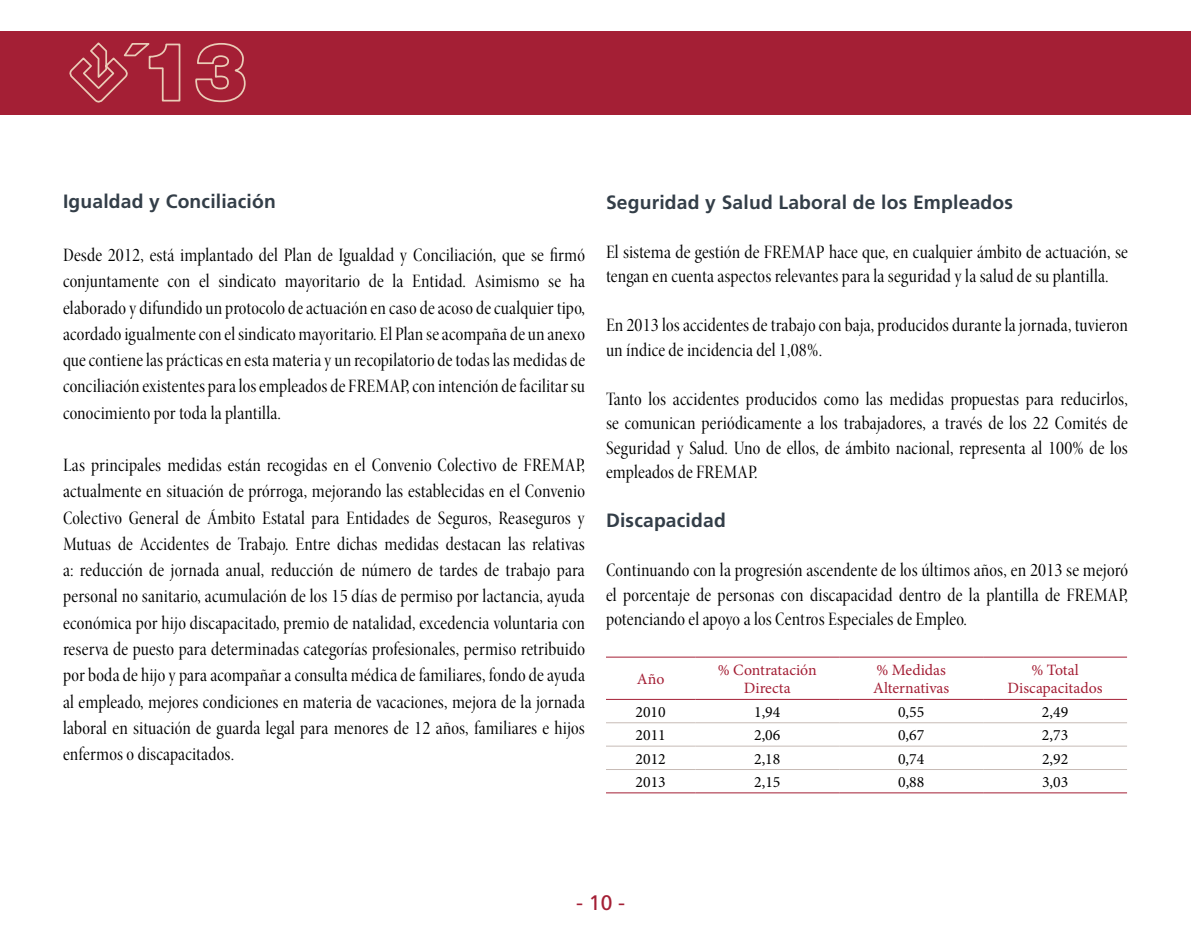
<style>
.page{position:relative;width:1191px;height:943px;background:#fff}
.page>*{position:absolute;margin:0;border:0;box-sizing:border-box;transform-origin:0 0}
.t1{font:21px "Frutiger";color:#a41f35}
.t2{font:19.25px/26.2px "Minion Pro Cn Disp";letter-spacing:.01em;color:#000;text-align:justify}
.t3{font:700 19.25px "Frutiger";letter-spacing:.01em;color:#333e48}
.t4{font:15.75px "Minion Pro";color:#000}
.t5{font:15.75px/18.9px "Minion Pro";color:#a41f35;text-align:center}
</style>
<div class="page">
<div style="left:0;top:31px;width:1191px;height:83px;background:#a41f35"></div>
<svg style="left:69px;top:42px;width:112px;height:61px"></svg>
<svg style="left:195px;top:43px;width:51px;height:60px"></svg>
<hr style="left:606px;top:656px;width:89px;height:1px;background:#a41f35">
<hr style="left:695px;top:656px;width:144px;height:1px;background:#a41f35">
<hr style="left:839px;top:656px;width:144px;height:1px;background:#a41f35">
<hr style="left:983px;top:656px;width:144px;height:1px;background:#a41f35">
<hr style="left:606px;top:699px;width:89px;height:1px;background:#a41f35">
<hr style="left:695px;top:699px;width:144px;height:1px;background:#a41f35">
<hr style="left:839px;top:699px;width:144px;height:1px;background:#a41f35">
<hr style="left:983px;top:699px;width:144px;height:1px;background:#a41f35">
<hr style="left:606px;top:792px;width:89px;height:1px;background:#a41f35">
<hr style="left:695px;top:792px;width:144px;height:1px;background:#a41f35">
<hr style="left:839px;top:792px;width:144px;height:1px;background:#a41f35">
<hr style="left:983px;top:792px;width:144px;height:1px;background:#a41f35">
<hr style="left:606px;top:722px;width:89px;height:1px;background:#c7bbb6">
<hr style="left:695px;top:722px;width:144px;height:1px;background:#c7bbb6">
<hr style="left:839px;top:722px;width:144px;height:1px;background:#c7bbb6">
<hr style="left:983px;top:722px;width:144px;height:1px;background:#c7bbb6">
<hr style="left:606px;top:745px;width:89px;height:1px;background:#c7bbb6">
<hr style="left:695px;top:745px;width:144px;height:1px;background:#c7bbb6">
<hr style="left:839px;top:745px;width:144px;height:1px;background:#c7bbb6">
<hr style="left:983px;top:745px;width:144px;height:1px;background:#c7bbb6">
<hr style="left:606px;top:769px;width:89px;height:1px;background:#c7bbb6">
<hr style="left:695px;top:769px;width:144px;height:1px;background:#c7bbb6">
<hr style="left:839px;top:769px;width:144px;height:1px;background:#c7bbb6">
<hr style="left:983px;top:769px;width:144px;height:1px;background:#c7bbb6">
<p class="t3" style="left:63px;top:190px;width:214px">Igualdad y Conciliación</p>
<p class="t2" style="left:63px;top:242px;width:523px">Desde 2012, está implantado del Plan de Igualdad y Conciliación, que se firmó conjuntamente con el sindicato mayoritario de la Entidad. Asimismo se ha elaborado y difundido un protocolo de actuación en caso de acoso de cualquier tipo, acordado igualmente con el sindicato mayoritario. El Plan se acompaña de un anexo que contiene las prácticas en esta materia y un recopilatorio de todas las medidas de conciliación existentes para los empleados de FREMAP, con intención de facilitar su conocimiento por toda la plantilla.</p>
<p class="t2" style="left:63px;top:452px;width:523px">Las principales medidas están recogidas en el Convenio Colectivo de FREMAP, actualmente en situación de prórroga, mejorando las establecidas en el Convenio Colectivo General de Ámbito Estatal para Entidades de Seguros, Reaseguros y Mutuas de Accidentes de Trabajo. Entre dichas medidas destacan las relativas a: reducción de jornada anual, reducción de número de tardes de trabajo para personal no sanitario, acumulación de los 15 días de permiso por lactancia, ayuda económica por hijo discapacitado, premio de natalidad, excedencia voluntaria con reserva de puesto para determinadas categorías profesionales, permiso retribuido por boda de hijo y para acompañar a consulta médica de familiares, fondo de ayuda al empleado, mejores condiciones en materia de vacaciones, mejora de la jornada laboral en situación de guarda legal para menores de 12 años, familiares e hijos enfermos o discapacitados.</p>
<p class="t3" style="left:606px;top:190px;width:408px">Seguridad y Salud Laboral de los Empleados</p>
<p class="t2" style="left:606px;top:239px;width:523px;line-height:24.5px">El sistema de gestión de FREMAP hace que, en cualquier ámbito de actuación, se tengan en cuenta aspectos relevantes para la seguridad y la salud de su plantilla.</p>
<p class="t2" style="left:606px;top:313px;width:523px;line-height:24.5px">En 2013 los accidentes de trabajo con baja, producidos durante la jornada, tuvieron un índice de incidencia del 1,08%.</p>
<p class="t2" style="left:606px;top:386px;width:523px;line-height:24.5px">Tanto los accidentes producidos como las medidas propuestas para reducirlos, se comunican periódicamente a los trabajadores, a través de los 22 Comités de Seguridad y Salud. Uno de ellos, de ámbito nacional, representa al 100% de los empleados de FREMAP.</p>
<p class="t3" style="left:606px;top:509px;width:121px">Discapacidad</p>
<p class="t2" style="left:606px;top:558px;width:523px;line-height:24.5px">Continuando con la progresión ascendente de los últimos años, en 2013 se mejoró el porcentaje de personas con discapacidad dentro de la plantilla de FREMAP, potenciando el apoyo a los Centros Especiales de Empleo.</p>
<p class="t5" style="left:637px;top:669px;width:29px">Año</p>
<p class="t5" style="left:718px;top:660px;width:100px">% Contratación<br>Directa</p>
<p class="t5" style="left:873px;top:660px;width:78px;text-align:left">% Medidas<br>Alternativas</p>
<p class="t5" style="left:1007px;top:660px;width:96px">% Total<br>Discapacitados</p>
<p class="t4" style="left:635px;top:701px;width:32px">2010</p>
<p class="t4" style="left:754px;top:701px;width:28px">1,94</p>
<p class="t4" style="left:898px;top:701px;width:28px">0,55</p>
<p class="t4" style="left:1042px;top:701px;width:28px">2,49</p>
<p class="t4" style="left:635px;top:724px;width:32px">2011</p>
<p class="t4" style="left:754px;top:724px;width:28px">2,06</p>
<p class="t4" style="left:898px;top:724px;width:28px">0,67</p>
<p class="t4" style="left:1042px;top:724px;width:28px">2,73</p>
<p class="t4" style="left:635px;top:748px;width:32px">2012</p>
<p class="t4" style="left:754px;top:748px;width:28px">2,18</p>
<p class="t4" style="left:898px;top:748px;width:28px">0,74</p>
<p class="t4" style="left:1042px;top:748px;width:28px">2,92</p>
<p class="t4" style="left:635px;top:771px;width:32px">2013</p>
<p class="t4" style="left:754px;top:771px;width:28px">2,15</p>
<p class="t4" style="left:898px;top:771px;width:28px">0,88</p>
<p class="t4" style="left:1042px;top:771px;width:28px">3,03</p>
<p class="t1" style="left:576px;top:890px;width:51px">- 10 -</p>
</div>
